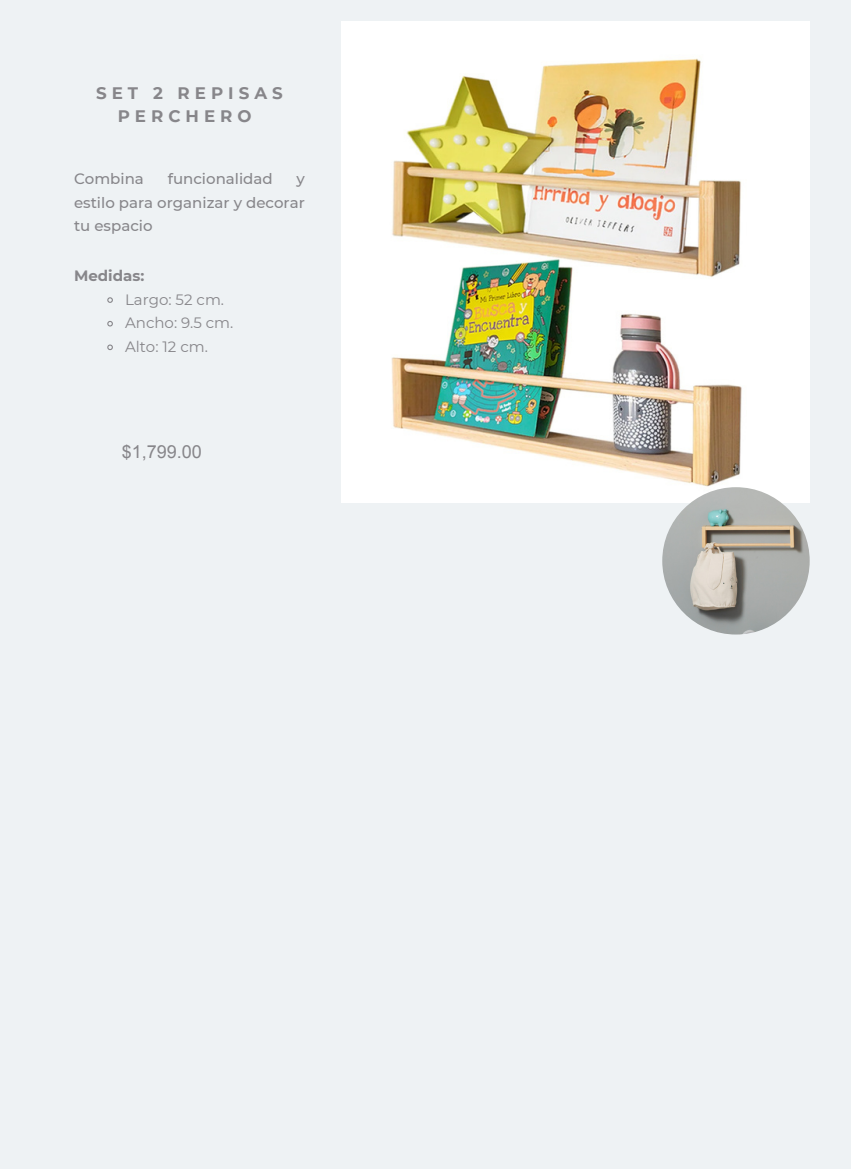
<style>
.page{position:relative;width:851px;height:1169px;background:#fff}
.page>*{position:absolute;margin:0;border:0;box-sizing:border-box;transform-origin:0 0}
.t1{font:18px "Arial";color:#87868a}
.t2{font:700 16.65px "Montserrat";letter-spacing:.3em;color:#87868a}
.t3{font:500 15px/23.7px "Montserrat";color:#87868a;text-align:justify}
.t4{font:15px "Montserrat";color:#87868a}
.t5{font:700 15px "Montserrat";color:#87868a}
.s1{font-style:inherit}
</style>
<div class="page">
<div style="left:0;top:0;width:850px;height:1169px;background:#eef2f4"></div>
<img style="left:341px;top:21px;width:468px;height:482px">
<img style="left:662px;top:487px;width:147px;height:147px;border-radius:50%">
<svg style="left:107px;top:297px;width:6px;height:6px"></svg>
<svg style="left:107px;top:321px;width:6px;height:6px"></svg>
<svg style="left:107px;top:344px;width:6px;height:7px"></svg>
<p class="t2" style="left:96px;top:83px;width:188px">SET 2 REPISAS</p>
<p class="t2" style="left:118px;top:106px;width:135px">PERCHERO</p>
<p class="t3" style="left:74px;top:167px;width:71px">Combina</p>
<p class="t3" style="left:168px;top:167px;width:106px">funcionalidad</p>
<p class="t3" style="left:74px;top:167px;width:232px;text-indent:222px">y estilo para organizar y decorar tu espacio</p>
<p class="t5" style="left:74px;top:266px;width:72px">Medidas:</p>
<p class="t4" style="left:125px;top:290px;width:100px">Largo: 52 cm.</p>
<p class="t4" style="left:125px;top:314px;width:110px">Ancho: 9.5 cm.</p>
<p class="t4" style="left:125px;top:337px;width:84px">Alto: 12 cm.</p>
<p class="t1" style="left:122px;top:440px;width:82px">$<span class="s1">1</span>,<span class="s1">7</span>99.00</p>
</div>
